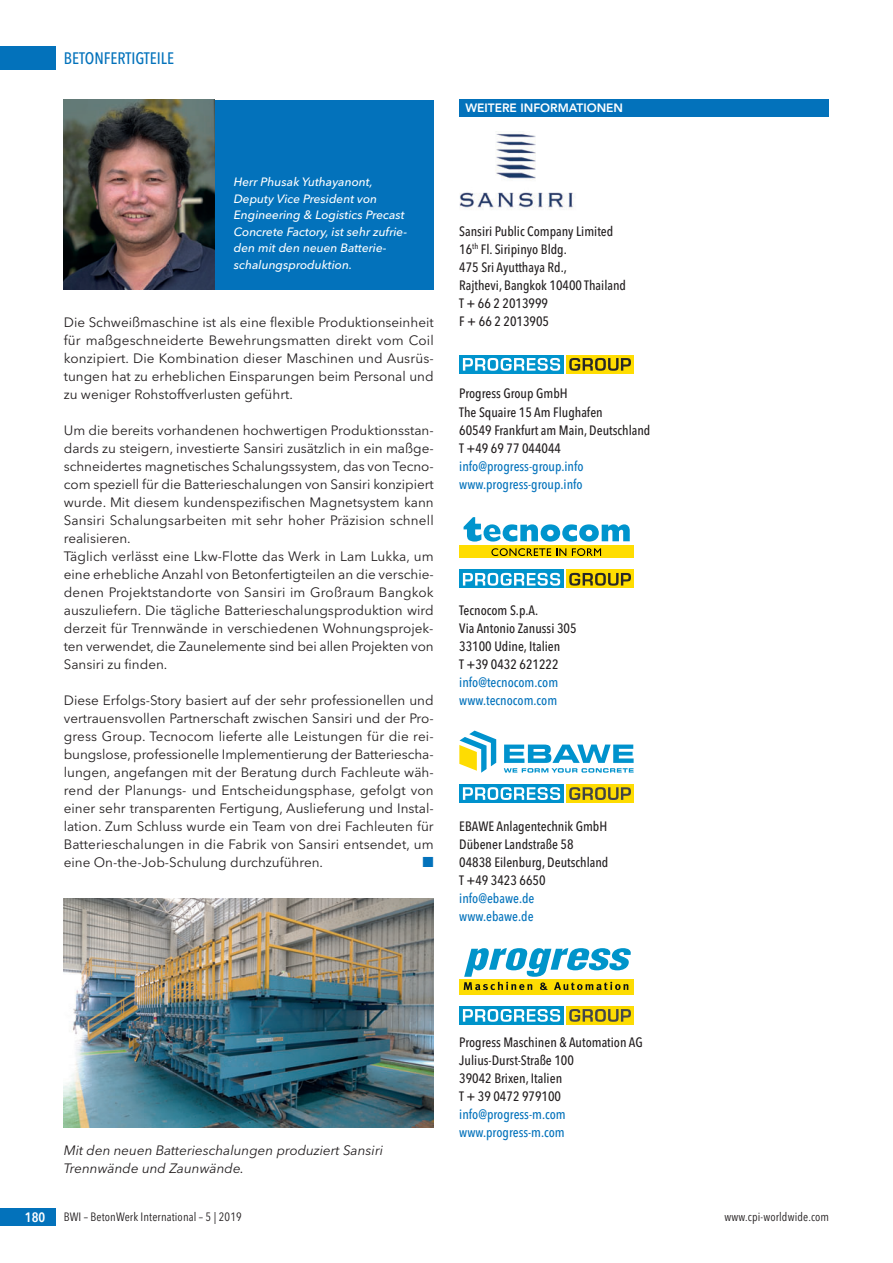
<style>
.page{position:relative;width:893px;height:1263px;background:#fff}
.page>*{position:absolute;margin:0;border:0;box-sizing:border-box;transform-origin:0 0}
.t1{font:500 16.5px "Avenir Next Condensed";color:#0372bb}
.t2{font:13.5px/18px "Avenir Next";color:#231f20;text-align:justify}
.t3{font:500 13.5px "Avenir Next Condensed";color:#231f20}
.t4{font:500 13.5px "Avenir Next Condensed";color:#0372bb}
.t5{font:italic 13.5px "Avenir Next";color:#231f20}
.t6{font:600 13.5px "Avenir Next Condensed";color:#fff}
.t7{font:13.5px "European Pi Three";color:#0372bb}
.t8{font:italic 500 12px/16.5px "Avenir Next";color:#fff}
.t9{font:12px "Avenir Next Condensed";letter-spacing:.01em;color:#231f20}
.t10{font:800 12px "Avenir";color:#fff}
</style>
<div class="page">
<div style="left:0;top:47px;width:55px;height:23px;background:#0372bb"></div>
<div style="left:0;top:1208px;width:55px;height:18px;background:#0372bb"></div>
<div style="left:64px;top:100px;width:370px;height:189px;background:#0372bb"></div>
<div style="left:459px;top:100px;width:370px;height:17px;background:#0372bb"></div>
<img style="left:459px;top:133px;width:115px;height:77px">
<img style="left:64px;top:899px;width:370px;height:228px">
<div style="left:459px;top:784px;width:105px;height:19px;background:#0092cd"></div>
<div style="left:566px;top:784px;width:68px;height:19px;background:#fedc02"></div>
<svg style="left:463px;top:787px;width:97px;height:13px"></svg>
<svg style="left:569px;top:787px;width:62px;height:13px"></svg>
<svg style="left:459px;top:730px;width:37px;height:43px"></svg>
<svg style="left:504px;top:744px;width:130px;height:29px"></svg>
<div style="left:459px;top:1006px;width:105px;height:18px;background:#0094ca"></div>
<div style="left:566px;top:1006px;width:68px;height:18px;background:#fddc03"></div>
<svg style="left:463px;top:1009px;width:97px;height:13px"></svg>
<svg style="left:569px;top:1009px;width:62px;height:13px"></svg>
<div style="left:459px;top:979px;width:175px;height:15px;background:#fddc03"></div>
<svg style="left:464px;top:948px;width:167px;height:42px"></svg>
<div style="left:459px;top:569px;width:105px;height:19px;background:#0094cd"></div>
<div style="left:566px;top:569px;width:68px;height:19px;background:#ffdd01"></div>
<svg style="left:463px;top:573px;width:97px;height:13px"></svg>
<svg style="left:569px;top:573px;width:62px;height:13px"></svg>
<div style="left:460px;top:545px;width:174px;height:13px;background:#ffdd01"></div>
<svg style="left:491px;top:548px;width:75px;height:8px"></svg>
<svg style="left:572px;top:548px;width:29px;height:8px"></svg>
<svg style="left:464px;top:517px;width:166px;height:25px"></svg>
<div style="left:459px;top:352px;width:182px;height:25px;background:linear-gradient(to right,#fff,#fff)"></div>
<div style="left:459px;top:355px;width:105px;height:18px;background:#0094cd"></div>
<div style="left:566px;top:355px;width:68px;height:18px;background:#ffdd01"></div>
<svg style="left:463px;top:358px;width:97px;height:13px"></svg>
<svg style="left:569px;top:358px;width:62px;height:13px"></svg>
<img style="left:64px;top:100px;width:151px;height:189px">
<hr style="left:892px;top:0;width:1px;height:1263px;background:#d9d9d9">
<img style="left:892px;top:0;width:1px;height:592px">
<hr style="left:892px;top:592px;width:1px;height:216px;background:#fff">
<hr style="left:892px;top:1201px;width:1px;height:40px;background:#c71c70">
<hr style="left:892px;top:868px;width:1px;height:326px;background:#fff">
<p class="t1" style="left:64px;top:51px;width:112px">BETONFERTIGTEILE</p>
<p class="t10" style="left:465px;top:101px;width:159px">WEITERE INFORMATIONEN</p>
<p class="t8" style="left:234px;top:175px;width:175px">Herr Phusak Yuthayanont,<br>Deputy Vice President von<br>Engineering &amp; Logistics Precast<br>Concrete Factory, ist sehr zufrie&shy;den mit den neuen Batterie - schalungsproduktion.</p>
<p class="t2" style="left:64px;top:314px;width:371px">Die Schweißmaschine ist als eine flexible Produktionseinheit für maßgeschneiderte Bewehrungsmatten direkt vom Coil konzipiert. Die Kombination dieser Maschinen und Ausrüs&shy;tungen hat zu erheblichen Einsparungen beim Personal und zu weniger Rohstoffverlusten geführt.</p>
<p class="t2" style="left:64px;top:422px;width:371px">Um die bereits vorhandenen hochwertigen Produktionsstan&shy;dards zu steigern, investierte Sansiri zusätzlich in ein maßge&shy;schneidertes magnetisches Schalungssystem, das von Tecno&shy;com speziell für die Batterieschalungen von Sansiri konzipiert wurde. Mit diesem kundenspezifischen Magnetsystem kann Sansiri Schalungsarbeiten mit sehr hoher Präzision schnell realisieren.</p>
<p class="t2" style="left:64px;top:548px;width:371px">Täglich verlässt eine Lkw-Flotte das Werk in Lam Lukka, um eine erhebliche Anzahl von Betonfertigteilen an die verschie&shy;denen Projektstandorte von Sansiri im Großraum Bangkok auszuliefern. Die tägliche Batterieschalungsproduktion wird derzeit für Trennwände in verschiedenen Wohnungsprojek&shy;ten verwendet, die Zaunelemente sind bei allen Projekten von Sansiri zu finden.</p>
<p class="t2" style="left:64px;top:692px;width:371px">Diese Erfolgs-Story basiert auf der sehr professionellen und vertrauensvollen Partnerschaft zwischen Sansiri und der Pro&shy;gress Group. Tecnocom lieferte alle Leistungen für die rei&shy;bungslose, professionelle Implementierung der Batteriescha&shy;lungen, angefangen mit der Beratung durch Fachleute wäh&shy;rend der Planungs- und Entscheidungsphase, gefolgt von einer sehr transparenten Fertigung, Auslieferung und Instal&shy;lation. Zum Schluss wurde ein Team von drei Fachleuten für Batterieschalungen in die Fabrik von Sansiri entsendet, um eine On-the-Job-Schulung durchzuführen.</p>
<p class="t7" style="left:422px;top:854px;width:13px">-</p>
<p class="t3" style="left:459px;top:226px;width:156px">Sansiri Public Company Limited</p>
<p class="t3" style="left:459px;top:244px;width:109px">16<sup>th</sup> Fl. Siripinyo Bldg.</p>
<p class="t3" style="left:459px;top:262px;width:109px">475 Sri Ayutthaya Rd.,</p>
<p class="t3" style="left:459px;top:280px;width:168px">Rajthevi, Bangkok 10400 Thailand</p>
<p class="t3" style="left:459px;top:298px;width:90px">T + 66 2 2013999</p>
<p class="t3" style="left:459px;top:316px;width:91px">F + 66 2 2013905</p>
<p class="t3" style="left:459px;top:388px;width:110px">Progress Group GmbH</p>
<p class="t3" style="left:459px;top:406px;width:145px">The Squaire 15 Am Flughafen</p>
<p class="t3" style="left:459px;top:424px;width:193px">60549 Frankfurt am Main, Deutschland</p>
<p class="t3" style="left:459px;top:442px;width:103px">T +49 69 77 044044</p>
<p class="t4" style="left:459px;top:460px;width:126px">info@progress-group.info</p>
<p class="t4" style="left:459px;top:478px;width:125px">www.progress-group.info</p>
<p class="t3" style="left:459px;top:604px;width:80px">Tecnocom S.p.A.</p>
<p class="t3" style="left:459px;top:622px;width:119px">Via Antonio Zanussi 305</p>
<p class="t3" style="left:459px;top:640px;width:103px">33100 Udine, Italien</p>
<p class="t3" style="left:459px;top:658px;width:101px">T +39 0432 621222</p>
<p class="t4" style="left:459px;top:676px;width:100px">info@tecnocom.com</p>
<p class="t4" style="left:459px;top:694px;width:100px">www.tecnocom.com</p>
<p class="t3" style="left:459px;top:820px;width:149px">EBAWE Anlagentechnik GmbH</p>
<p class="t3" style="left:459px;top:838px;width:116px">Dübener Landstraße 58</p>
<p class="t3" style="left:459px;top:856px;width:151px">04838 Eilenburg, Deutschland</p>
<p class="t3" style="left:459px;top:874px;width:88px">T +49 3423 6650</p>
<p class="t4" style="left:459px;top:892px;width:77px">info@ebawe.de</p>
<p class="t4" style="left:459px;top:910px;width:76px">www.ebawe.de</p>
<p class="t5" style="left:64px;top:1144px;width:321px">Mit den neuen Batterieschalungen produziert Sansiri</p>
<p class="t5" style="left:64px;top:1162px;width:182px">Trennwände und Zaunwände.</p>
<p class="t3" style="left:459px;top:1036px;width:185px">Progress Maschinen &amp; Automation AG</p>
<p class="t3" style="left:459px;top:1054px;width:116px">Julius-Durst-Straße 100</p>
<p class="t3" style="left:459px;top:1072px;width:104px">39042 Brixen, Italien</p>
<p class="t3" style="left:459px;top:1090px;width:103px">T + 39 0472 979100</p>
<p class="t4" style="left:459px;top:1108px;width:108px">info@progress-m.com</p>
<p class="t4" style="left:459px;top:1126px;width:107px">www.progress-m.com</p>
<p class="t6" style="left:25px;top:1211px;width:22px">180</p>
<p class="t9" style="left:64px;top:1211px;width:179px">BWI – BetonWerk International – 5 | 2019</p>
<p class="t9" style="left:725px;top:1211px;width:106px">www.cpi-worldwide.com</p>
</div>
